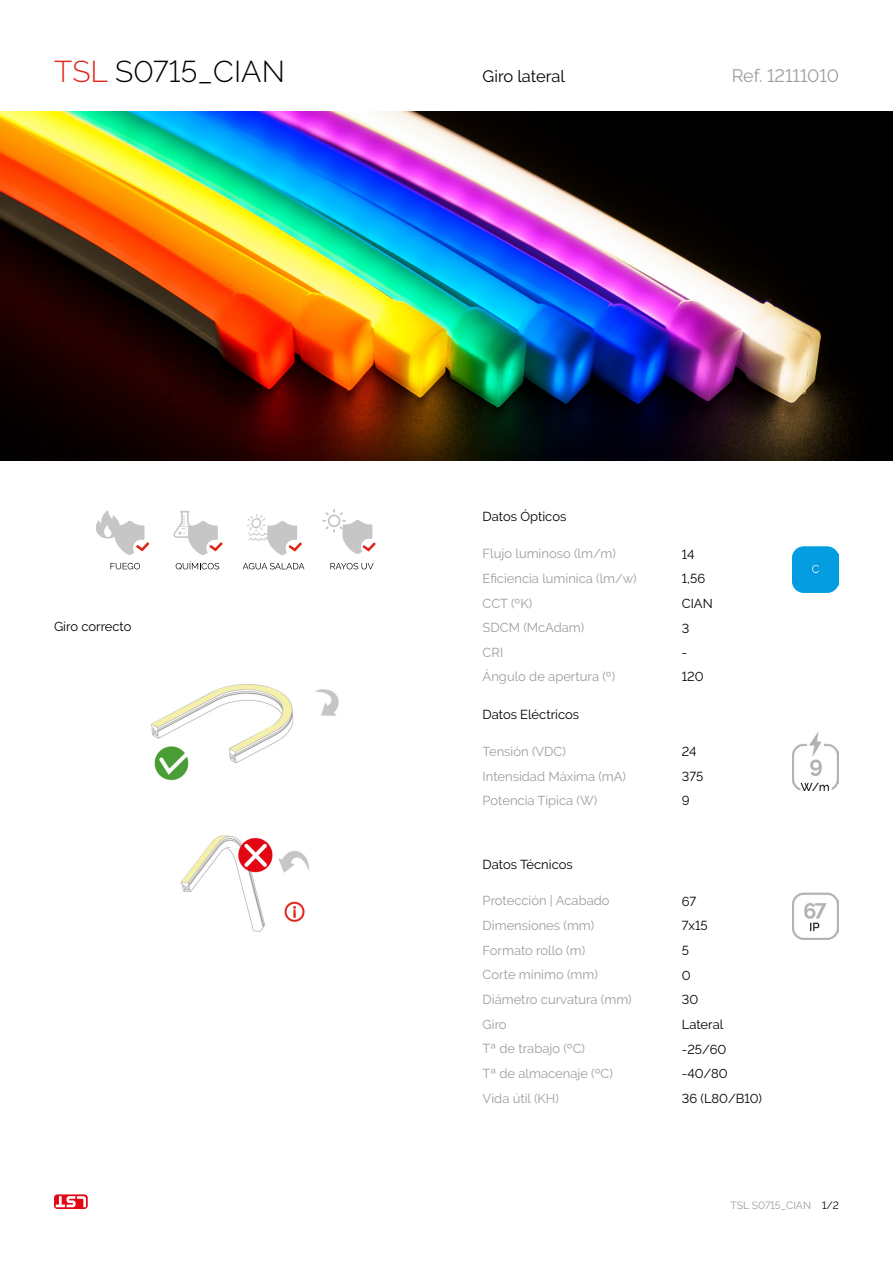
<style>
.page{position:relative;width:893px;height:1263px;background:#fff}
.page>*{position:absolute;margin:0;border:0;box-sizing:border-box;transform-origin:0 0}
.t1{font:300 30px "Raleway";letter-spacing:.005em;color:#000}
.t2{font:18px "Raleway";letter-spacing:-.005em;color:#9d9d9c}
.t3{font:16.5px "Raleway";color:#000}
.t4{font:12.9px/24.6px "Raleway";color:#9d9d9c}
.t5{font:12.9px "Raleway";color:#000}
.t6{font:10.5px "Raleway";color:#9d9d9c}
.t7{font:10.5px "Raleway";color:#000}
.s1{color:#df271c}
</style>
<div class="page">
<svg style="left:54px;top:1194px;width:34px;height:15px"></svg>
<svg style="left:56px;top:1196px;width:30px;height:11px"></svg>
<svg style="left:95px;top:510px;width:54px;height:45px"></svg>
<svg style="left:173px;top:511px;width:50px;height:44px"></svg>
<svg style="left:247px;top:514px;width:55px;height:41px"></svg>
<svg style="left:322px;top:509px;width:54px;height:45px"></svg>
<svg style="left:111px;top:563px;width:29px;height:6px"></svg>
<svg style="left:176px;top:561px;width:43px;height:8px"></svg>
<svg style="left:243px;top:563px;width:61px;height:6px"></svg>
<svg style="left:330px;top:563px;width:44px;height:6px"></svg>
<img style="left:0;top:112px;width:893px;height:349px">
<img style="left:151px;top:684px;width:188px;height:248px">
<img style="left:793px;top:892px;width:46px;height:47px">
<img style="left:793px;top:732px;width:46px;height:58px">
<img style="left:793px;top:546px;width:46px;height:47px">
<p class="t1" style="left:54px;top:54px;width:232px"><span class="s1">TSL</span> S0715_CIAN</p>
<p class="t2" style="left:732px;top:65px;width:109px">Ref. 12111010</p>
<p class="t3" style="left:483px;top:67px;width:84px">Giro lateral</p>
<p class="t5" style="left:54px;top:619px;width:79px">Giro correcto</p>
<p class="t5" style="left:483px;top:509px;width:85px">Datos Ópticos</p>
<p class="t4" style="left:483px;top:541px;width:156px">Flujo luminoso (lm/m)<br>Eficiencia lumínica (lm/w)<br>CCT (ºK)<br>SDCM (McAdam)<br>CRI<br>Ángulo de apertura (º)</p>
<p class="t5" style="left:483px;top:707px;width:98px">Datos Eléctricos</p>
<p class="t4" style="left:483px;top:739px;width:145px">Tensión (VDC)<br>Intensidad Máxima (mA)<br>Potencia Típica (W)</p>
<p class="t5" style="left:483px;top:856px;width:92px">Datos Técnicos</p>
<p class="t4" style="left:483px;top:888px;width:151px">Protección | Acabado<br>Dimensiones (mm)<br>Formato rollo (m)<br>Corte mínimo (mm)<br>Diámetro curvatura (mm)<br>Giro<br>Tª de trabajo (ºC)<br>Tª de almacenaje (ºC)<br>Vida útil (KH)</p>
<p class="t5" style="left:682px;top:547px;width:14px">14</p>
<p class="t5" style="left:682px;top:571px;width:25px">1,56</p>
<p class="t5" style="left:682px;top:596px;width:32px">CIAN</p>
<p class="t5" style="left:682px;top:621px;width:9px">3</p>
<p class="t5" style="left:682px;top:645px;width:7px">-</p>
<p class="t5" style="left:682px;top:669px;width:23px">120</p>
<p class="t5" style="left:682px;top:744px;width:16px">24</p>
<p class="t5" style="left:682px;top:769px;width:23px">375</p>
<p class="t5" style="left:682px;top:793px;width:9px">9</p>
<p class="t5" style="left:682px;top:893px;width:16px">67</p>
<p class="t5" style="left:682px;top:918px;width:27px">7x15</p>
<p class="t5" style="left:682px;top:943px;width:9px">5</p>
<p class="t5" style="left:682px;top:967px;width:10px">0</p>
<p class="t5" style="left:682px;top:992px;width:18px">30</p>
<p class="t5" style="left:682px;top:1017px;width:43px">Lateral</p>
<p class="t5" style="left:682px;top:1041px;width:46px">-25/60</p>
<p class="t5" style="left:682px;top:1066px;width:47px">-40/80</p>
<p class="t5" style="left:682px;top:1091px;width:82px">36 (L80/B10)</p>
<p class="t6" style="left:730px;top:1199px;width:82px">TSL S0715_CIAN</p>
<p class="t7" style="left:822px;top:1199px;width:18px">1/2</p>
</div>
